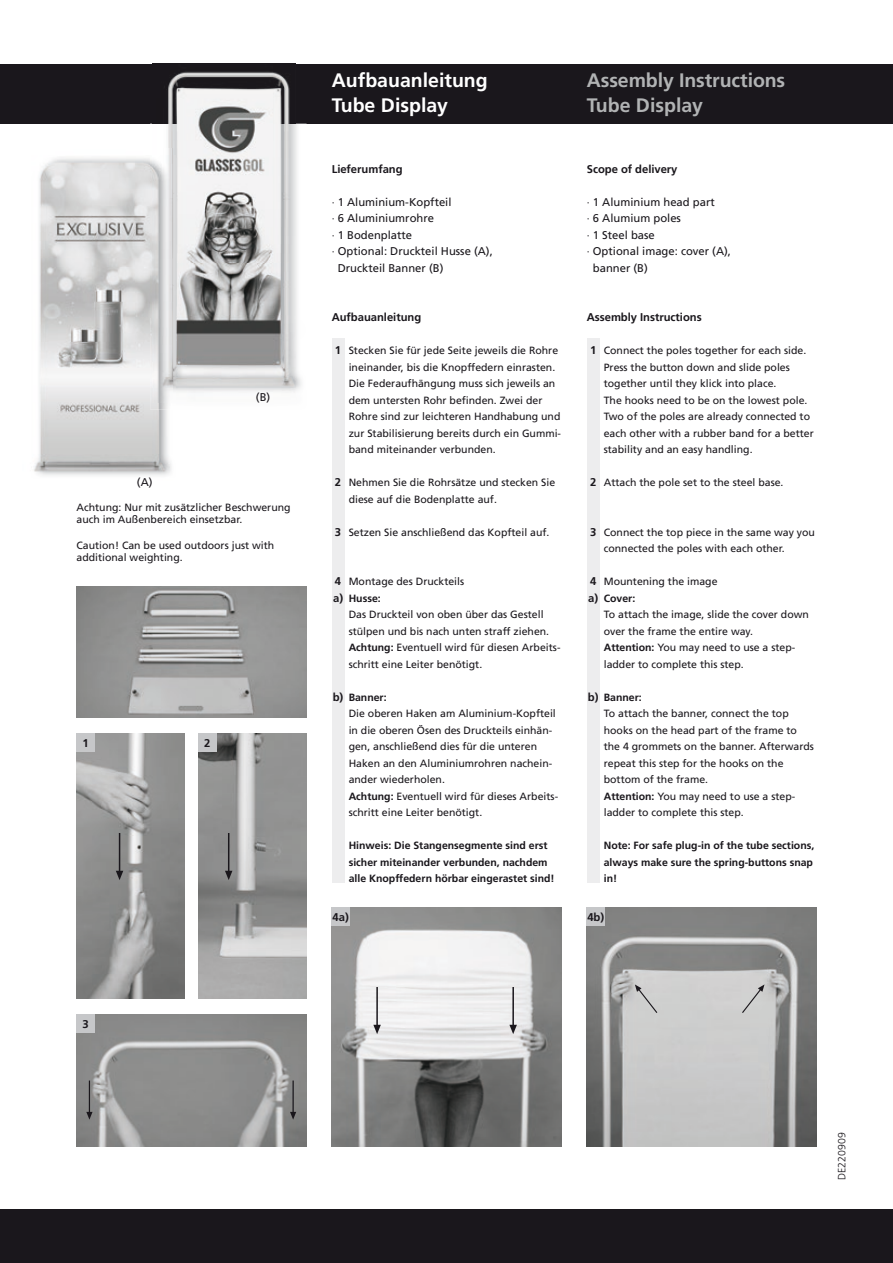
<style>
.page{position:relative;width:893px;height:1263px;background:#fff}
.page>*{position:absolute;margin:0;border:0;box-sizing:border-box;transform-origin:0 0}
.t1{font:700 19.5px/25.5px "Frutiger LT Com";letter-spacing:-.005em;color:#b1b3b4}
.t2{font:700 19.5px/25.5px "Frutiger LT Com";color:#fff}
.t3{font:11.25px "Frutiger LT Com";color:#1a171c}
.t4{font:700 11.25px/16.5px "Frutiger LT Com";letter-spacing:-.005em;color:#1a171c}
.t5{font:10.5px/16.5px "Frutiger LT Com";color:#1a171c}
.t6{font:700 10.5px/16.5px "Frutiger LT Com";color:#1a171c}
.t7{font:300 10.5px "Frutiger LT Com";color:#1a171c}
.s1{font-size:10.5px}
.s2{font-weight:700}
</style>
<div class="page">
<div style="left:0;top:64px;width:893px;height:59px;background:#1a171c"></div>
<div style="left:0;top:1209px;width:893px;height:54px;background:#1a171c"></div>
<div style="left:332px;top:338px;width:12px;height:544px;background:#ededee"></div>
<div style="left:587px;top:338px;width:13px;height:544px;background:#ededee"></div>
<img style="left:150px;top:123px;width:156px;height:268px">
<img style="left:153px;top:63px;width:143px;height:200px">
<img style="left:176px;top:263px;width:120px;height:130px">
<img style="left:172px;top:155px;width:4px;height:237px">
<svg style="left:150px;top:148px;width:3px;height:7px"></svg>
<img style="left:153px;top:148px;width:19px;height:7px">
<img style="left:39px;top:157px;width:111px;height:160px">
<img style="left:34px;top:317px;width:137px;height:159px">
<img style="left:150px;top:155px;width:22px;height:254px">
<img style="left:77px;top:586px;width:229px;height:131px">
<img style="left:77px;top:734px;width:107px;height:264px">
<img style="left:198px;top:734px;width:108px;height:264px">
<img style="left:77px;top:1014px;width:229px;height:132px">
<img style="left:332px;top:908px;width:229px;height:238px">
<img style="left:587px;top:908px;width:229px;height:238px">
<div style="left:77px;top:734px;width:18px;height:18px;background:#c6c7c9"></div>
<div style="left:198px;top:734px;width:18px;height:18px;background:#c6c7c9"></div>
<div style="left:77px;top:1014px;width:18px;height:18px;background:#c6c7c9"></div>
<div style="left:332px;top:908px;width:18px;height:18px;background:#c6c7c9"></div>
<div style="left:587px;top:908px;width:18px;height:18px;background:#c6c7c9"></div>
<hr style="left:119px;top:833px;width:1px;height:38px;background:#1a171c">
<svg style="left:116px;top:871px;width:7px;height:9px"></svg>
<hr style="left:228px;top:833px;width:1px;height:38px;background:#1a171c">
<svg style="left:225px;top:871px;width:7px;height:9px"></svg>
<hr style="left:512px;top:987px;width:2px;height:38px;background:#1a171c">
<svg style="left:509px;top:1025px;width:8px;height:9px"></svg>
<svg style="left:635px;top:984px;width:22px;height:29px"></svg>
<svg style="left:742px;top:984px;width:22px;height:29px"></svg>
<hr style="left:376px;top:987px;width:2px;height:38px;background:#1a171c">
<svg style="left:373px;top:1025px;width:8px;height:9px"></svg>
<hr style="left:89px;top:1080px;width:1px;height:32px;background:#1a171c">
<svg style="left:86px;top:1112px;width:7px;height:8px"></svg>
<hr style="left:292px;top:1080px;width:2px;height:32px;background:#1a171c">
<svg style="left:290px;top:1112px;width:6px;height:8px"></svg>
<p class="t3" style="left:137px;top:476px;width:17px">(A)</p>
<p class="t3" style="left:256px;top:391px;width:16px">(B)</p>
<p class="t5" style="left:77px;top:501px;width:216px;line-height:12.6px">Achtung: Nur mit zusätzlicher Beschwerung auch im Außenbereich einsetzbar.</p>
<p class="t5" style="left:77px;top:539px;width:199px;line-height:12.6px">Caution! Can be used outdoors just with additional weighting.</p>
<p class="t4" style="left:82px;top:735px;width:8px">1</p>
<p class="t4" style="left:204px;top:735px;width:8px">2</p>
<p class="t4" style="left:82px;top:1016px;width:8px">3</p>
<h1 class="t2" style="left:332px;top:67px;width:158px">Aufbauanleitung<br>Tube Display</h1>
<h1 class="t1" style="left:587px;top:67px;width:200px">Assembly Instructions<br>Tube Display</h1>
<p class="t4" style="left:332px;top:161px;width:72px">Lieferumfang</p>
<p class="t3" style="left:332px;top:195px;width:121px"><span class="s1">·</span> 1 Aluminium-Kopfteil</p>
<p class="t3" style="left:332px;top:212px;width:104px"><span class="s1">·</span> 6 Aluminiumrohre</p>
<p class="t3" style="left:332px;top:228px;width:82px"><span class="s1">·</span> 1 Bodenplatte</p>
<p class="t3" style="left:332px;top:245px;width:163px"><span class="s1">·</span> Optional: Druckteil Husse (A),</p>
<p class="t3" style="left:338px;top:261px;width:107px">Druckteil Banner (B)</p>
<p class="t4" style="left:587px;top:161px;width:92px">Scope of delivery</p>
<p class="t3" style="left:587px;top:195px;width:129px"><span class="s1">·</span> 1 Aluminium head part</p>
<p class="t3" style="left:587px;top:212px;width:96px"><span class="s1">·</span> 6 Alumium poles</p>
<p class="t3" style="left:587px;top:228px;width:69px"><span class="s1">·</span> 1 Steel base</p>
<p class="t3" style="left:587px;top:245px;width:146px"><span class="s1">·</span> Optional image: cover (A),</p>
<p class="t3" style="left:593px;top:261px;width:57px">banner (B)</p>
<p class="t4" style="left:332px;top:309px;width:91px">Aufbauanleitung</p>
<p class="t5" style="left:349px;top:343px;width:214px">Stecken Sie für jede Seite jeweils die Rohre ineinander, bis die Knopffedern einrasten.<br>Die Federaufhängung muss sich jeweils an dem untersten Rohr befinden. Zwei der Rohre sind zur leichteren Handhabung und zur Stabilisierung bereits durch ein Gummi&shy;band miteinander verbunden.</p>
<p class="t5" style="left:349px;top:475px;width:208px">Nehmen Sie die Rohrsätze und stecken Sie diese auf die Bodenplatte auf.</p>
<p class="t5" style="left:349px;top:524px;width:202px">Setzen Sie anschließend das Kopfteil auf.</p>
<p class="t5" style="left:349px;top:574px;width:117px">Montage des Druckteils</p>
<p class="t6" style="left:349px;top:590px;width:34px">Husse:</p>
<p class="t5" style="left:349px;top:607px;width:213px">Das Druckteil von oben über das Gestell stülpen und bis nach unten straff ziehen.<br><span class="s2">Achtung:</span> Eventuell wird für diesen Arbeits&shy;schritt eine Leiter benötigt.</p>
<p class="t6" style="left:349px;top:689px;width:39px">Banner:</p>
<p class="t5" style="left:349px;top:705px;width:211px">Die oberen Haken am Aluminium-Kopfteil in die oberen Ösen des Druckteils einhän&shy;gen, anschließend dies für die unteren Haken an den Aluminiumrohren nachein&shy;ander wiederholen.<br><span class="s2">Achtung:</span> Eventuell wird für dieses Arbeits&shy;schritt eine Leiter benötigt.</p>
<p class="t6" style="left:349px;top:837px;width:207px">Hinweis: Die Stangensegmente sind erst sicher miteinander verbunden, nachdem alle Knopffedern hörbar eingerastet sind!</p>
<p class="t4" style="left:335px;top:342px;width:8px">1</p>
<p class="t4" style="left:335px;top:474px;width:8px">2</p>
<p class="t4" style="left:335px;top:524px;width:8px">3</p>
<p class="t4" style="left:333px;top:573px;width:12px">4 a)</p>
<p class="t4" style="left:333px;top:689px;width:12px">b)</p>
<p class="t4" style="left:587px;top:309px;width:116px">Assembly Instructions</p>
<p class="t5" style="left:604px;top:343px;width:212px">Connect the poles together for each side.<br>Press the button down and slide poles together until they klick into place.<br>The hooks need to be on the lowest pole.<br>Two of the poles are already connected to each other with a rubber band for a better stability and an easy handling.</p>
<p class="t5" style="left:604px;top:475px;width:181px">Attach the pole set to the steel base.</p>
<p class="t5" style="left:604px;top:524px;width:213px">Connect the top piece in the same way you connected the poles with each other.</p>
<p class="t5" style="left:604px;top:574px;width:115px">Mountening the image</p>
<p class="t6" style="left:604px;top:590px;width:33px">Cover:</p>
<p class="t5" style="left:604px;top:607px;width:207px">To attach the image, slide the cover down over the frame the entire way.<br><span class="s2">Attention:</span> You may need to use a step&shy;ladder to complete this step.</p>
<p class="t6" style="left:604px;top:689px;width:39px">Banner:</p>
<p class="t5" style="left:604px;top:705px;width:212px">To attach the banner, connect the top hooks on the head part of the frame to the 4 grommets on the banner. Afterwards repeat this step for the hooks on the bottom of the frame.<br><span class="s2">Attention:</span> You may need to use a step&shy;ladder to complete this step.</p>
<p class="t6" style="left:604px;top:837px;width:212px">Note: For safe plug-in of the tube sections, always make sure the spring-buttons snap in!</p>
<p class="t4" style="left:590px;top:342px;width:8px">1</p>
<p class="t4" style="left:590px;top:474px;width:8px">2</p>
<p class="t4" style="left:590px;top:524px;width:8px">3</p>
<p class="t4" style="left:588px;top:573px;width:12px">4 a)</p>
<p class="t4" style="left:588px;top:689px;width:12px">b)</p>
<p class="t4" style="left:333px;top:909px;width:18px">4a)</p>
<p class="t4" style="left:587px;top:909px;width:18px">4b)</p>
<p class="t7" style="left:836px;top:1180px;width:49px;rotate:-90deg">DE220909</p>
</div>
